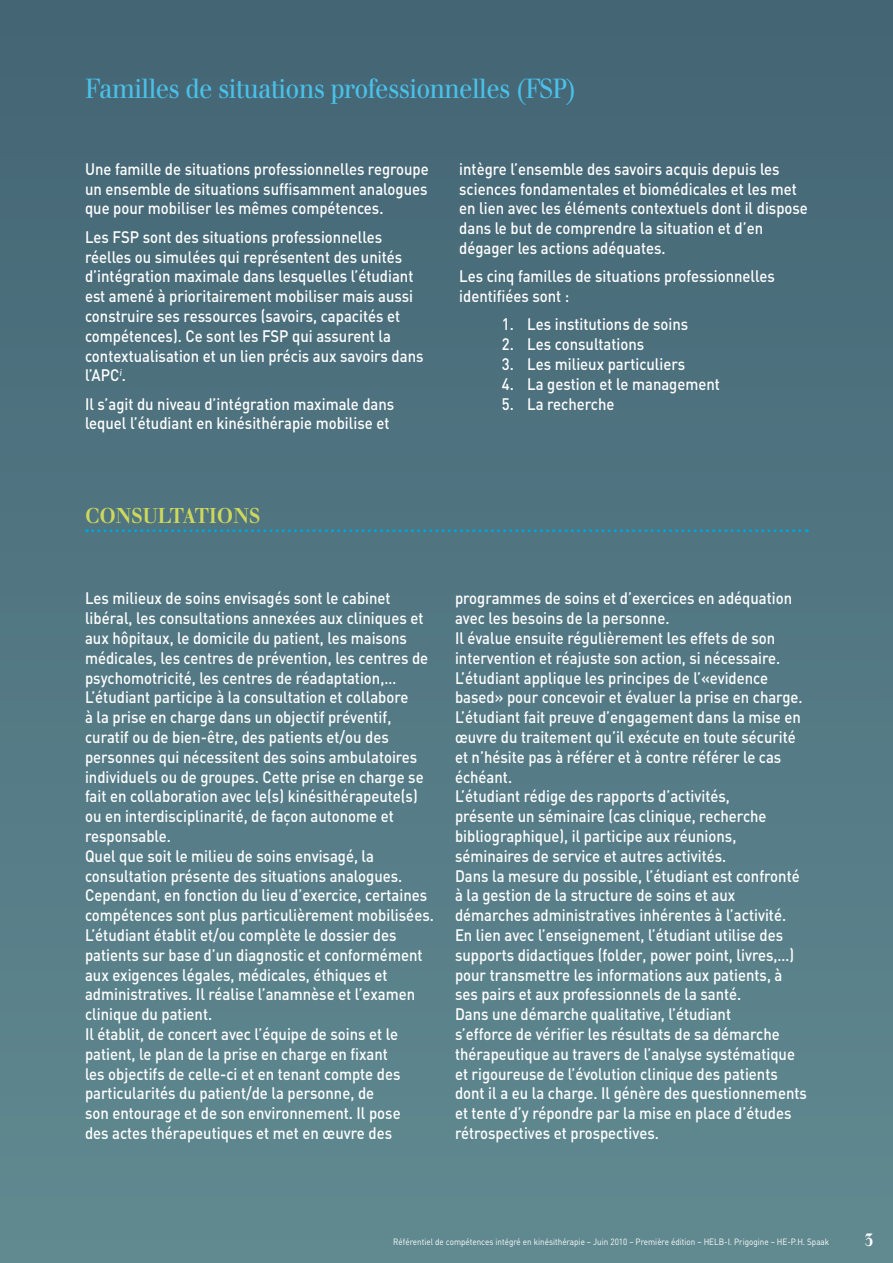
<style>
.page{position:relative;width:893px;height:1263px;background:#fff}
.page>*{position:absolute;margin:0;border:0;box-sizing:border-box;transform-origin:0 0}
.t1{font:27px "Justus";letter-spacing:-.025em;color:#4ac1eb;scale:.9 1}
.t2{font:700 21px "Justus";color:#ced85c;scale:.9 1}
.t3{font:700 18px "Justus";color:#fff;scale:.9 1}
.t4{font:500 16.5px/19.8px "DIN";color:#fff;scale:.9 1}
.t5{font:9px "DIN";color:#fff;scale:.9 1}
</style>
<div class="page">
<div style="left:0;top:0;width:893px;height:1263px;background:linear-gradient(to bottom,#446575,#618a91)"></div>
<svg style="left:87px;top:529px;width:720px;height:3px"></svg>
<h1 class="t1" style="left:85px;top:72px;width:547px">Familles de situations professionnelles (FSP)</h1>
<p class="t4" style="left:85px;top:158px;width:383px;text-align:justify">Une famille de situations professionnelles regroupe un ensemble de situations suffisamment analogues que pour mobiliser les mêmes compétences.</p>
<p class="t4" style="left:85px;top:226px;width:378px">Les FSP sont des situations professionnelles réelles ou simulées qui représentent des unités d’intégration maximale dans lesquelles l’étudiant est amené à prioritairement mobiliser mais aussi construire ses ressources (savoirs, capacités et compétences). Ce sont les FSP qui assurent la contextualisation et un lien précis aux savoirs dans l’APC<sup>i</sup>.</p>
<p class="t4" style="left:85px;top:393px;width:345px">Il s’agit du niveau d’intégration maximale dans lequel l’étudiant en kinésithérapie mobilise et</p>
<p class="t2" style="left:85px;top:503px;width:196px">CONSULTATIONS</p>
<p class="t4" style="left:459px;top:158px;width:389px">intègre l’ensemble des savoirs acquis depuis les sciences fondamentales et biomédicales et les met en lien avec les éléments contextuels dont il dispose dans le but de comprendre la situation et d’en dégager les actions adéquates.</p>
<p class="t4" style="left:459px;top:266px;width:352px">Les cinq familles de situations professionnelles identifiées sont :</p>
<p class="t4" style="left:502px;top:314px;width:209px">1. Les institutions de soins</p>
<p class="t4" style="left:502px;top:334px;width:160px">2. Les consultations</p>
<p class="t4" style="left:502px;top:354px;width:205px">3. Les milieux particuliers</p>
<p class="t4" style="left:502px;top:373px;width:244px">4. La gestion et le management</p>
<p class="t4" style="left:502px;top:393px;width:127px">5. La recherche</p>
<p class="t4" style="left:85px;top:588px;width:389px">Les milieux de soins envisagés sont le cabinet libéral, les consultations annexées aux cliniques et aux hôpitaux, le domicile du patient, les maisons médicales, les centres de prévention, les centres de psychomotricité, les centres de réadaptation,… L’étudiant participe à la consultation et collabore<br>à la prise en charge dans un objectif préventif, curatif ou de bien-être, des patients et/ou des personnes qui nécessitent des soins ambulatoires individuels ou de groupes. Cette prise en charge se fait en collaboration avec le(s) kinésithérapeute(s) ou en interdisciplinarité, de façon autonome et responsable.<br>Quel que soit le milieu de soins envisagé, la consultation présente des situations analogues.<br>Cependant, en fonction du lieu d’exercice, certaines compétences sont plus particulièrement mobilisées.<br>L’étudiant établit et/ou complète le dossier des patients sur base d’un diagnostic et conformément aux exigences légales, médicales, éthiques et administratives. Il réalise l’anamnèse et l’examen clinique du patient.<br>Il établit, de concert avec l’équipe de soins et le patient, le plan de la prise en charge en fixant<br>les objectifs de celle-ci et en tenant compte des particularités du patient/de la personne, de<br>son entourage et de son environnement. Il pose<br>des actes thérapeutiques et met en œuvre des</p>
<p class="t4" style="left:455px;top:588px;width:392px">programmes de soins et d’exercices en adéquation avec les besoins de la personne.<br>Il évalue ensuite régulièrement les effets de son intervention et réajuste son action, si nécessaire.<br>L’étudiant applique les principes de l’«evidence based» pour concevoir et évaluer la prise en charge.<br>L’étudiant fait preuve d’engagement dans la mise en œuvre du traitement qu’il exécute en toute sécurité et n’hésite pas à référer et à contre référer le cas échéant.<br>L’étudiant rédige des rapports d’activités,<br>présente un séminaire (cas clinique, recherche bibliographique), il participe aux réunions, séminaires de service et autres activités.<br>Dans la mesure du possible, l’étudiant est confronté à la gestion de la structure de soins et aux démarches administratives inhérentes à l’activité.<br>En lien avec l’enseignement, l’étudiant utilise des supports didactiques (folder, power point, livres,…) pour transmettre les informations aux patients, à ses pairs et aux professionnels de la santé.<br>Dans une démarche qualitative, l’étudiant<br>s’efforce de vérifier les résultats de sa démarche thérapeutique au travers de l’analyse systématique et rigoureuse de l’évolution clinique des patients dont il a eu la charge. Il génère des questionnements et tente d’y répondre par la mise en place d’études rétrospectives et prospectives.</p>
<p class="t5" style="left:393px;top:1236px;width:486px">Référentiel de compétences intégré en kinésithérapie – Juin 2010 – Première édition – HELB-I. Prigogine – HE-P.H. Spaak</p>
<p class="t3" style="left:864px;top:1228px;width:12px">3</p>
</div>
